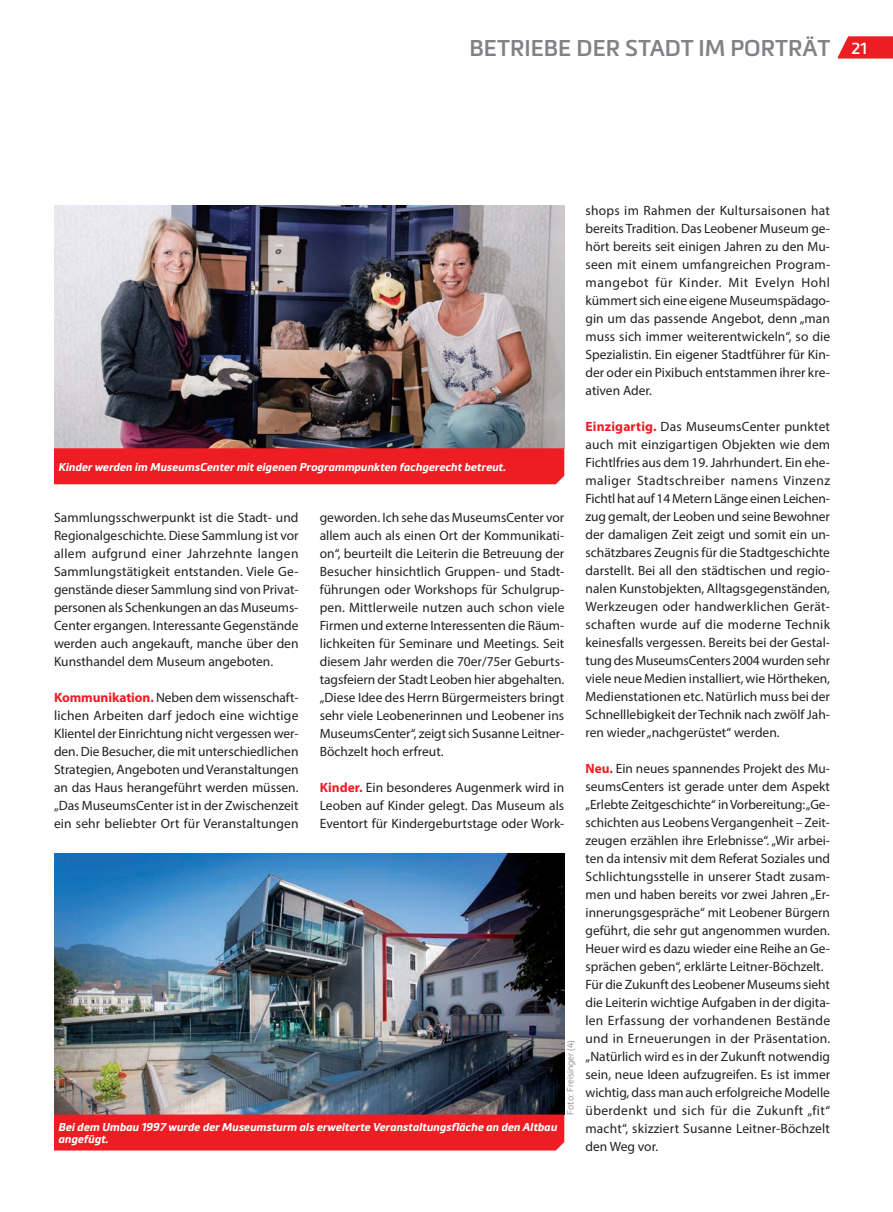
<style>
.page{position:relative;width:893px;height:1212px;background:#fff}
.page>*{position:absolute;margin:0;border:0;box-sizing:border-box;transform-origin:0 0}
.t1{font:600 22.5px "Metronic Pro";color:#808285}
.t2{font:13.5px/18px "Myriad Pro";color:#231f20;text-align:justify}
.t3{font:italic 700 11.25px/12.8px "Metronic Pro";color:#fff}
.t4{font:300 9px "Metronic Pro";color:#808285}
.s1{font-size:15.75px;color:#fff}
.s2{font-weight:700;color:#ee1d23}
</style>
<div class="page">
<svg style="left:838px;top:36px;width:55px;height:23px"></svg>
<img style="left:54px;top:206px;width:510px;height:242px">
<div style="left:54px;top:448px;width:510px;height:36px;background:#ee1d23"></div>
<img style="left:54px;top:854px;width:510px;height:260px">
<div style="left:54px;top:1114px;width:510px;height:36px;background:#ee1d23"></div>
<h1 class="t1" style="left:469px;top:34px;width:399px">BETRIEBE DER STADT IM PORTRÄT <span class="s1">21</span></h1>
<p class="t3" style="left:58px;top:460px;width:449px">Kinder werden im MuseumsCenter mit eigenen Programmpunkten fachgerecht betreut.</p>
<p class="t2" style="left:54px;top:508px;width:246px">Sammlungsschwerpunkt ist die Stadt- und Regionalgeschichte. Diese Sammlung ist vor allem aufgrund einer Jahrzehnte langen Sammlungstätigkeit entstanden. Viele Ge&shy;genstände dieser Sammlung sind von Privat&shy;personen als Schenkungen an das Museums-Center ergangen. Interessante Gegenstände werden auch angekauft, manche über den Kunsthandel dem Museum angeboten.</p>
<p class="t2" style="left:54px;top:688px;width:246px"><span class="s2">Kommunikation.</span> Neben dem wissenschaft&shy;lichen Arbeiten darf jedoch eine wichtige Klientel der Einrichtung nicht vergessen wer&shy;den. Die Besucher, die mit unterschiedlichen Strategien, Angeboten und Veranstaltungen an das Haus herangeführt werden müssen. „Das MuseumsCenter ist in der Zwischenzeit ein sehr beliebter Ort für Veranstaltungen</p>
<p class="t2" style="left:320px;top:508px;width:246px">geworden. Ich sehe das MuseumsCenter vor allem auch als einen Ort der Kommunikati&shy;on“, beurteilt die Leiterin die Betreuung der Besucher hinsichtlich Gruppen- und Stadt&shy;führungen oder Workshops für Schulgrup&shy;pen. Mittlerweile nutzen auch schon viele Firmen und externe Interessenten die Räum&shy;lichkeiten für Seminare und Meetings. Seit diesem Jahr werden die 70er/75er Geburts&shy;tagsfeiern der Stadt Leoben hier abgehalten. „Diese Idee des Herrn Bürgermeisters bringt sehr viele Leobenerinnen und Leobener ins MuseumsCenter“, zeigt sich Susanne Leitner-Böchzelt hoch erfreut.</p>
<p class="t2" style="left:320px;top:778px;width:246px"><span class="s2">Kinder.</span> Ein besonderes Augenmerk wird in Leoben auf Kinder gelegt. Das Museum als Eventort für Kindergeburtstage oder Work-</p>
<p class="t4" style="left:564px;top:1114px;width:76px;rotate:-90deg">Foto: Freisinger (4)</p>
<p class="t3" style="left:58px;top:1120px;width:500px">Bei dem Umbau 1997 wurde der Museumsturm als erweiterte Veranstaltungsfläche an den Altbau angefügt.</p>
<p class="t2" style="left:585px;top:201px;width:246px">shops im Rahmen der Kultursaisonen hat bereits Tradition. Das Leobener Museum ge&shy;hört bereits seit einigen Jahren zu den Mu&shy;seen mit einem umfangreichen Program&shy;mangebot für Kinder. Mit Evelyn Hohl kümmert sich eine eigene Museumspädago&shy;gin um das passende Angebot, denn „man muss sich immer weiterentwickeln“, so die Spezialistin. Ein eigener Stadtführer für Kin&shy;der oder ein Pixibuch entstammen ihrer kre&shy;ativen Ader.</p>
<p class="t2" style="left:585px;top:417px;width:246px"><span class="s2">Einzigartig.</span> Das MuseumsCenter punktet auch mit einzigartigen Objekten wie dem Fichtlfries aus dem 19. Jahrhundert. Ein ehe&shy;maliger Stadtschreiber namens Vinzenz Fichtl hat auf 14 Metern Länge einen Leichen&shy;zug gemalt, der Leoben und seine Bewohner der damaligen Zeit zeigt und somit ein un&shy;schätzbares Zeugnis für die Stadtgeschichte darstellt. Bei all den städtischen und regio&shy;nalen Kunstobjekten, Alltagsgegenständen, Werkzeugen oder handwerklichen Gerät&shy;schaften wurde auf die moderne Technik keinesfalls vergessen. Bereits bei der Gestal&shy;tung des MuseumsCenters 2004 wurden sehr viele neue Medien installiert, wie Hörtheken, Medienstationen etc. Natürlich muss bei der Schnelllebigkeit der Technik nach zwölf Jah&shy;ren wieder „nachgerüstet“ werden.</p>
<p class="t2" style="left:585px;top:759px;width:246px;text-align:left"><span class="s2">Neu.</span> Ein neues spannendes Projekt des Mu&shy;seumsCenters ist gerade unter dem Aspekt „Erlebte Zeitgeschichte“ in Vorbereitung: „Ge&shy;schichten aus Leobens Vergangenheit – Zeit&shy;zeugen erzählen ihre Erlebnisse“. „Wir arbei&shy;ten da intensiv mit dem Referat Soziales und Schlichtungsstelle in unserer Stadt zusam&shy;men und haben bereits vor zwei Jahren „Er&shy;innerungsgespräche“ mit Leobener Bürgern geführt, die sehr gut angenommen wurden.<br>Heuer wird es dazu wieder eine Reihe an Ge&shy;sprächen geben“, erklärte Leitner-Böchzelt.<br>Für die Zukunft des Leobener Museums sieht die Leiterin wichtige Aufgaben in der digita&shy;len Erfassung der vorhandenen Bestände und in Erneuerungen in der Präsentation. „Natürlich wird es in der Zukunft notwendig sein, neue Ideen aufzugreifen. Es ist immer wichtig, dass man auch erfolgreiche Modelle überdenkt und sich für die Zukunft „fit“ macht“, skizziert Susanne Leitner-Böchzelt den Weg vor.</p>
</div>
